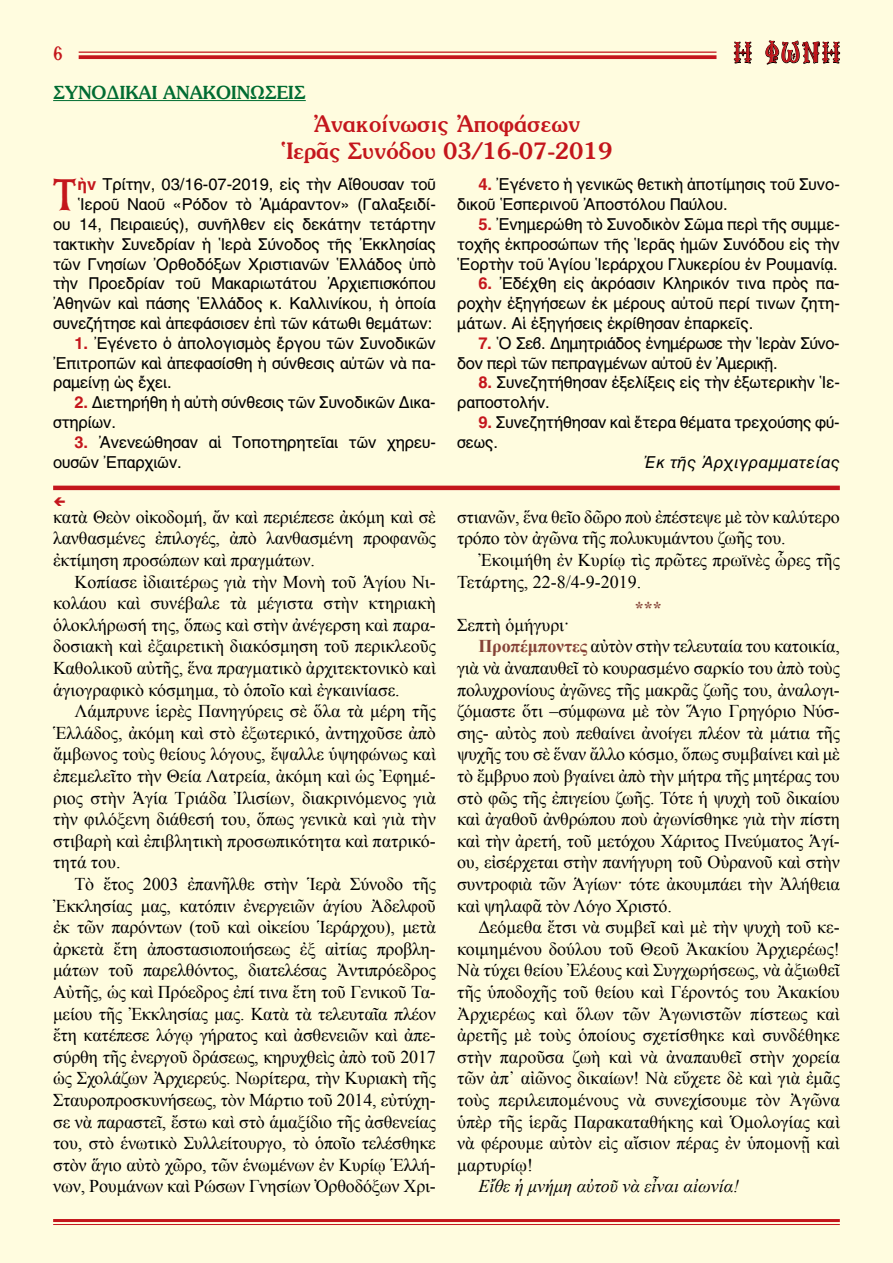
<style>
.page{position:relative;width:893px;height:1263px;background:#fffcdf}
.page>*{position:absolute;margin:0;border:0;box-sizing:border-box;transform-origin:0 0}
.t1{font:44.7px "BYZIMAK";color:#c4161c}
.t2{font:27px "Mg Agia Sofia UC Normal";color:#c4161c}
.t3{font:22.5px/27px "CTOS Souvenir Medium Test 1";color:#c4161c;text-align:center}
.t4{font:19.5px "BYZIMAK";color:#c4161c}
.t5{font:18px/21.6px "Times New Roman";letter-spacing:-.01em;color:#000;text-align:justify}
.t6{font:italic 18px "Times New Roman";color:#000}
.t7{font:18px "CTOS Souvenir Medium Test 1";letter-spacing:.15em;color:#006c32}
.t8{font:700 18px "Times New Roman";color:#854337}
.t9{font:16.5px/19.8px "CTOS Helvetica Regular Test 1";color:#000}
.t10{font:16.5px/19.8px "CTOS Helvetica Regular Test 1";letter-spacing:-.02em;color:#000}
.t11{font:16.5px "CTOS Helvetica Oblique Test 1";color:#000}
.s1{font-family:"CTOS Helvetica Bold Test 1";color:#c4161c}
.s2{font-weight:700;color:#854337}
</style>
<div class="page">
<hr style="left:79px;top:52px;width:637px;height:1px;background:#c4161c">
<svg style="left:79px;top:55px;width:637px;height:4px;background:#c82629"></svg>
<hr style="left:53px;top:1219px;width:787px;height:3px;background:#c4161c">
<hr style="left:53px;top:1224px;width:787px;height:1px;background:#c4161c">
<svg style="left:734px;top:41px;width:18px;height:23px"></svg>
<svg style="left:765px;top:40px;width:75px;height:25px;background:#aba995"></svg>
<hr style="left:53px;top:100px;width:253px;height:1px;background:#006c32">
<hr style="left:53px;top:486px;width:787px;height:4px;background:#c4161c">
<svg style="left:54px;top:497px;width:11px;height:8px"></svg>
<p class="t4" style="left:53px;top:42px;width:11px">6</p>
<h2 class="t2" style="left:734px;top:41px;width:108px">Η ΦΩΝΗ</h2>
<p class="t7" style="left:53px;top:81px;width:251px">Συνοδικαι ανακοινωσεις</p>
<p class="t3" style="left:280px;top:110px;width:333px">Ἀνακοίνωσις Ἀποφάσεων<br>Ἱερᾶς Συνόδου 03/16-07-2019</p>
<p class="t9" style="left:457px;top:175px;width:384px;text-indent:21px"><span class="s1">4.</span> Ἐγένετο ἡ γενικῶς θετικὴ ἀποτίμησις τοῦ Συνο&shy;δικοῦ Ἑσπερινοῦ Ἀποστόλου Παύλου.</p>
<p class="t9" style="left:457px;top:214px;width:384px;text-align:justify;text-indent:21px"><span class="s1">5.</span> Ἐνημερώθη τὸ Συνοδικὸν Σῶμα περὶ τῆς συμμε&shy;τοχῆς ἐκπροσώπων τῆς Ἱερᾶς ἡμῶν Συνόδου εἰς τὴν Ἑορτὴν τοῦ Ἁγίου Ἱεράρχου Γλυκερίου ἐν Ρουμανίᾳ.</p>
<p class="t9" style="left:457px;top:274px;width:384px;text-align:justify;text-indent:21px"><span class="s1">6.</span> Ἐδέχθη εἰς ἀκρόασιν Κληρικόν τινα πρὸς πα&shy;ροχὴν ἐξηγήσεων ἐκ μέρους αὐτοῦ περί τινων ζητη&shy;μάτων. Αἱ ἐξηγήσεις ἐκρίθησαν ἐπαρκεῖς.</p>
<p class="t10" style="left:457px;top:333px;width:384px;text-indent:21px"><span class="s1">7.</span> Ὁ Σεβ. Δημητριάδος ἐνημέρωσε τὴν Ἱερὰν Σύνο&shy;δον περὶ τῶν πεπραγμένων αὐτοῦ ἐν Ἀμερικῇ.</p>
<p class="t9" style="left:457px;top:373px;width:384px;text-indent:21px"><span class="s1">8.</span> Συνεζητήθησαν ἐξελίξεις εἰς τὴν ἐξωτερικὴν Ἱε&shy;ραποστολήν.</p>
<p class="t9" style="left:457px;top:412px;width:384px;text-indent:21px"><span class="s1">9.</span> Συνεζητήθησαν καὶ ἕτερα θέματα τρεχούσης φύ&shy;σεως.</p>
<p class="t11" style="left:642px;top:452px;width:199px">Ἐκ τῆς Ἀρχιγραμματείας</p>
<h1 class="t1" style="left:52px;top:168px;width:28px">Τ</h1>
<p class="t9" style="left:53px;top:175px;width:384px;text-align:right"><span class="s1">ὴν</span> Τρίτην, 03/16-07-2019, εἰς τὴν Aἴθουσαν τοῦ Ἱεροῦ Ναοῦ «Ρόδον τὸ Ἀμάραντον» (Γαλαξειδί-<br>ου 14, Πειραιεύς), συνῆλθεν εἰς δεκάτην τετάρτην τακτικὴν Συνεδρίαν ἡ Ἱερὰ Σύνοδος τῆς Ἐκκλησίας τῶν Γνησίων Ὀρθοδόξων Χριστιανῶν Ἑλλάδος ὑπὸ τὴν Προεδρίαν τοῦ Μακαριωτάτου Ἀρχιεπισκόπου Ἀθηνῶν καὶ πάσης Ἑλλάδος κ. Καλλινίκου, ἡ ὁποία συνεζήτησε καὶ ἀπεφάσισεν ἐπὶ τῶν κάτωθι θεμάτων:</p>
<p class="t9" style="left:53px;top:333px;width:384px;text-align:justify;text-indent:21px"><span class="s1">1.</span> Ἐγένετο ὁ ἀπολογισμὸς ἔργου τῶν Συνοδικῶν Ἐπιτροπῶν καὶ ἀπεφασίσθη ἡ σύνθεσις αὐτῶν νὰ πα&shy;ραμείνῃ ὡς ἔχει.</p>
<p class="t9" style="left:53px;top:393px;width:384px;text-indent:21px"><span class="s1">2.</span> Διετηρήθη ἡ αὐτὴ σύνθεσις τῶν Συνοδικῶν Δικα&shy;στηρίων.</p>
<p class="t9" style="left:53px;top:432px;width:384px;text-indent:21px"><span class="s1">3.</span> Ἀνενεώθησαν αἱ Τοποτηρητεῖαι τῶν χηρευ&shy;ουσῶν Ἐπαρχιῶν.</p>
<p class="t5" style="left:53px;top:506px;width:384px">κατὰ Θεὸν οἰκοδομή, ἄν καὶ περιέπεσε ἀκόμη καὶ σὲ λανθασμένες ἐπιλογές, ἀπὸ λανθασμένη προφανῶς ἐκτίμηση προσώπων καὶ πραγμάτων.</p>
<p class="t5" style="left:53px;top:570px;width:384px;text-indent:21px">Κοπίασε ἰδιαιτέρως γιὰ τὴν Μονὴ τοῦ Ἁγίου Νι&shy;κολάου καὶ συνέβαλε τὰ μέγιστα στὴν κτηριακὴ ὁλοκλήρωσή της, ὅπως καὶ στὴν ἀνέγερση καὶ παρα&shy;δοσιακὴ καὶ ἐξαιρετικὴ διακόσμηση τοῦ περικλεοῦς Καθολικοῦ αὐτῆς, ἕνα πραγματικὸ ἀρχιτεκτονικὸ καὶ ἁγιογραφικὸ κόσμημα, τὸ ὁποῖο καὶ ἐγκαινίασε.</p>
<p class="t5" style="left:53px;top:700px;width:384px;text-indent:21px">Λάμπρυνε ἱερὲς Πανηγύρεις σὲ ὅλα τὰ μέρη τῆς Ἑλλάδος, ἀκόμη καὶ στὸ ἐξωτερικό, ἀντηχοῦσε ἀπὸ ἄμβωνος τοὺς θείους λόγους, ἔψαλλε ὑψηφώνως καὶ ἐπεμελεῖτο τὴν Θεία Λατρεία, ἀκόμη καὶ ὡς Ἐφημέ&shy;ριος στὴν Ἁγία Τριάδα Ἰλισίων, διακρινόμενος γιὰ τὴν φιλόξενη διάθεσή του, ὅπως γενικὰ καὶ γιὰ τὴν στιβαρὴ καὶ ἐπιβλητικὴ προσωπικότητα καὶ πατρικό&shy;τητά του.</p>
<p class="t5" style="left:53px;top:873px;width:384px;text-indent:21px">Τὸ ἔτος 2003 ἐπανῆλθε στὴν Ἱερὰ Σύνοδο τῆς Ἐκκλησίας μας, κατόπιν ἐνεργειῶν ἁγίου Ἀδελφοῦ ἐκ τῶν παρόντων (τοῦ καὶ οἰκείου Ἱεράρχου), μετὰ ἀρκετὰ ἔτη ἀποστασιοποιήσεως ἐξ αἰτίας προβλη&shy;μάτων τοῦ παρελθόντος, διατελέσας Ἀντιπρόεδρος Αὐτῆς, ὡς καὶ Πρόεδρος ἐπί τινα ἔτη τοῦ Γενικοῦ Τα&shy;μείου τῆς Ἐκκλησίας μας. Κατὰ τὰ τελευταῖα πλέον ἔτη κατέπεσε λόγῳ γήρατος καὶ ἀσθενειῶν καὶ ἀπε&shy;σύρθη τῆς ἐνεργοῦ δράσεως, κηρυχθεὶς ἀπὸ τοῦ 2017 ὡς Σχολάζων Ἀρχιερεύς. Νωρίτερα, τὴν Κυριακὴ τῆς Σταυροπροσκυνήσεως, τὸν Μάρτιο τοῦ 2014, εὐτύχη&shy;σε νὰ παραστεῖ, ἔστω καὶ στὸ ἁμαξίδιο τῆς ἀσθενείας του, στὸ ἑνωτικὸ Συλλείτουργο, τὸ ὁποῖο τελέσθηκε στὸν ἅγιο αὐτὸ χῶρο, τῶν ἑνωμένων ἐν Κυρίῳ Ἑλλή&shy;νων, Ρουμάνων καὶ Ρώσων Γνησίων Ὀρθοδόξων Χρι-</p>
<p class="t5" style="left:457px;top:506px;width:384px">στιανῶν, ἕνα θεῖο δῶρο ποὺ ἐπέστεψε μὲ τὸν καλύτερο τρόπο τὸν ἀγῶνα τῆς πολυκυμάντου ζωῆς του.</p>
<p class="t5" style="left:457px;top:549px;width:384px;text-indent:21px">Ἐκοιμήθη ἐν Κυρίῳ τὶς πρῶτες πρωϊνὲς ὧρες τῆς<br>Τετάρτης, 22-8/4-9-2019.</p>
<p class="t8" style="left:635px;top:595px;width:28px">***</p>
<p class="t5" style="left:457px;top:614px;width:114px">Σεπτὴ ὁμήγυρι·</p>
<p class="t5" style="left:478px;top:635px;width:363px"><span class="s2">Προπέμποντες</span> αὐτὸν στὴν τελευταία του κατοικία,</p>
<p class="t5" style="left:457px;top:657px;width:384px">γιὰ νὰ ἀναπαυθεῖ τὸ κουρασμένο σαρκίο του ἀπὸ τοὺς</p>
<p class="t5" style="left:457px;top:678px;width:384px">πολυχρονίους ἀγῶνες τῆς μακρᾶς ζωῆς του, ἀναλογι-</p>
<p class="t5" style="left:457px;top:700px;width:384px">ζόμαστε ὅτι –σύμφωνα μὲ τὸν Ἅγιο Γρηγόριο Νύσ-</p>
<p class="t5" style="left:457px;top:722px;width:384px">σης- αὐτὸς ποὺ πεθαίνει ἀνοίγει πλέον τὰ μάτια τῆς</p>
<p class="t5" style="left:457px;top:743px;width:384px">ψυχῆς του σὲ ἕναν ἄλλο κόσμο, ὅπως συμβαίνει καὶ μὲ</p>
<p class="t5" style="left:457px;top:765px;width:384px">τὸ ἔμβρυο ποὺ βγαίνει ἀπὸ τὴν μήτρα τῆς μητέρας του</p>
<p class="t5" style="left:457px;top:786px;width:384px">στὸ φῶς τῆς ἐπιγείου ζωῆς. Τότε ἡ ψυχὴ τοῦ δικαίου</p>
<p class="t5" style="left:457px;top:808px;width:384px">καὶ ἀγαθοῦ ἀνθρώπου ποὺ ἀγωνίσθηκε γιὰ τὴν πίστη</p>
<p class="t5" style="left:457px;top:830px;width:384px">καὶ τὴν ἀρετή, τοῦ μετόχου Χάριτος Πνεύματος Ἁγί-</p>
<p class="t5" style="left:457px;top:851px;width:384px">ου, εἰσέρχεται στὴν πανήγυρη τοῦ Οὐρανοῦ καὶ στὴν</p>
<p class="t5" style="left:457px;top:873px;width:384px">συντροφιὰ τῶν Ἁγίων· τότε ἀκουμπάει τὴν Ἀλήθεια</p>
<p class="t5" style="left:457px;top:894px;width:216px">καὶ ψηλαφᾶ τὸν Λόγο Χριστό.</p>
<p class="t5" style="left:478px;top:916px;width:363px">Δεόμεθα ἔτσι νὰ συμβεῖ καὶ μὲ τὴν ψυχὴ τοῦ κε-</p>
<p class="t5" style="left:457px;top:938px;width:384px">κοιμημένου δούλου τοῦ Θεοῦ Ἀκακίου Ἀρχιερέως!</p>
<p class="t5" style="left:457px;top:959px;width:384px">Νὰ τύχει θείου Ἐλέους καὶ Συγχωρήσεως, νὰ ἀξιωθεῖ</p>
<p class="t5" style="left:457px;top:981px;width:384px">τῆς ὑποδοχῆς τοῦ θείου καὶ Γέροντός του Ἀκακίου</p>
<p class="t5" style="left:457px;top:1002px;width:384px">Ἀρχιερέως καὶ ὅλων τῶν Ἀγωνιστῶν πίστεως καὶ</p>
<p class="t5" style="left:457px;top:1024px;width:384px">ἀρετῆς μὲ τοὺς ὁποίους σχετίσθηκε καὶ συνδέθηκε</p>
<p class="t5" style="left:457px;top:1046px;width:384px">στὴν παροῦσα ζωὴ καὶ νὰ ἀναπαυθεῖ στὴν χορεία</p>
<p class="t5" style="left:457px;top:1067px;width:384px">τῶν ἀπ᾽ αἰῶνος δικαίων! Νὰ εὔχετε δὲ καὶ γιὰ ἐμᾶς</p>
<p class="t5" style="left:457px;top:1089px;width:384px">τοὺς περιλειπομένους νὰ συνεχίσουμε τὸν Ἀγῶνα</p>
<p class="t5" style="left:457px;top:1110px;width:384px">ὑπὲρ τῆς ἱερᾶς Παρακαταθήκης καὶ Ὁμολογίας καὶ</p>
<p class="t5" style="left:457px;top:1132px;width:384px">νὰ φέρουμε αὐτὸν εἰς αἴσιον πέρας ἐν ὑπομονῇ καὶ</p>
<p class="t5" style="left:457px;top:1154px;width:77px">μαρτυρίῳ!</p>
<p class="t6" style="left:478px;top:1174px;width:262px">Εἴθε ἡ μνήμη αὐτοῦ νὰ εἶναι αἰωνία!</p>
</div>
